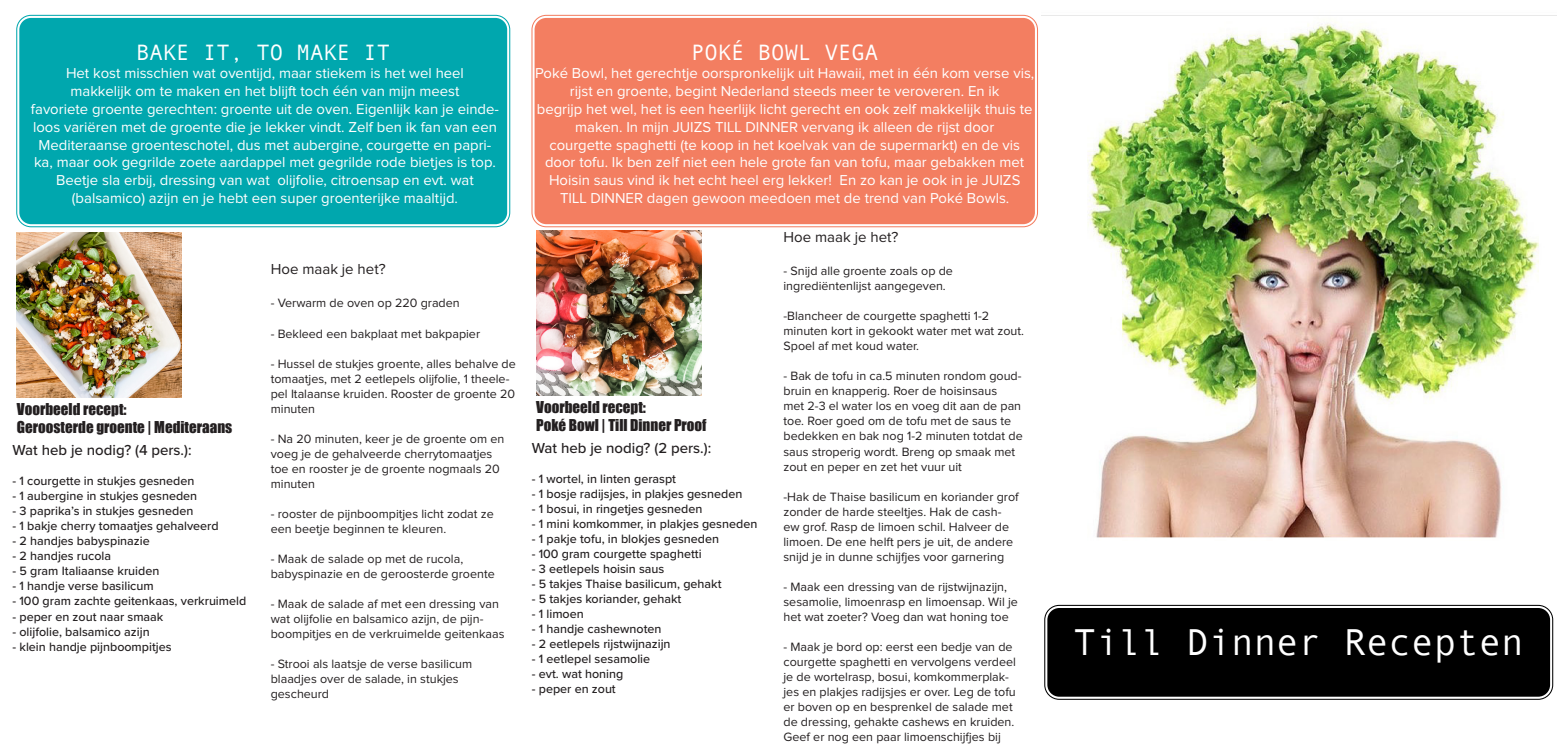
<style>
.page{position:relative;width:1567px;height:745px;background:#fff}
.page>*{position:absolute;margin:0;border:0;box-sizing:border-box;transform-origin:0 0}
.t1{font:37.5px "Andale Mono";color:#fff}
.t2{font:22.25px "Andale Mono";color:#fff}
.t3{font:15px "Impact";color:#231f20}
.t4{font:500 15px "Proxima Nova";color:#231f20}
.t5{font:15px "Proxima Nova";color:#231f20}
.t6{font:14.88px/17.9px "Proxima Nova";color:#fff;text-align:center}
.t7{font:12.5px/15px "Proxima Nova";color:#231f20}
.t8{font:500 12.5px "Proxima Nova";color:#231f20}
</style>
<div class="page">
<img style="left:1041px;top:15px;width:515px;height:523px">
<div style="left:1044px;top:604px;width:508px;height:95px;background:#000;border-radius:15px"></div>
<div style="left:1041px;top:601px;width:515px;height:101px;border:2px solid #fff;border-radius:17px"></div>
<div style="left:1045px;top:605px;width:506px;height:93px;border:2px solid #fff;border-radius:13px"></div>
<div style="left:16px;top:15px;width:494px;height:212px;background:#00a7ae;border-radius:15px"></div>
<div style="left:13px;top:12px;width:500px;height:218px;border:2px solid #fff;border-radius:17px"></div>
<div style="left:17px;top:16px;width:492px;height:210px;border:2px solid #fff;border-radius:13px"></div>
<img style="left:17px;top:232px;width:165px;height:165px">
<div style="left:531px;top:15px;width:506px;height:212px;background:#f37e61;border-radius:15px"></div>
<div style="left:528px;top:12px;width:513px;height:218px;border:2px solid #fff;border-radius:17px"></div>
<div style="left:532px;top:16px;width:504px;height:210px;border:2px solid #fff;border-radius:13px"></div>
<img style="left:536px;top:230px;width:165px;height:165px">
<p class="t2" style="left:136px;top:38px;width:255px">BAKE IT, TO MAKE IT</p>
<p class="t6" style="left:66px;top:65px;width:399px">Het kost misschien wat oventijd, maar stiekem is het wel heel</p>
<p class="t6" style="left:70px;top:83px;width:390px">makkelijk om te maken en het blijft toch één van mijn meest</p>
<p class="t6" style="left:31px;top:100px;width:469px">favoriete groente gerechten: groente uit de oven. Eigenlijk kan je einde&shy;loos variëren met de groente die je lekker vindt. Zelf ben ik fan van een Mediteraanse groenteschotel, dus met aubergine, courgette en papri&shy;ka, maar ook gegrilde zoete aardappel met gegrilde rode bietjes is top.<br>Beetje sla erbij, dressing van wat olijfolie, citroensap en evt. wat</p>
<p class="t6" style="left:72px;top:190px;width:387px">(balsamico) azijn en je hebt een super groenterijke maaltijd.</p>
<p class="t3" style="left:17px;top:397px;width:111px">Voorbeeld recept:</p>
<p class="t3" style="left:17px;top:415px;width:217px">Geroosterde groente | Mediteraans</p>
<p class="t4" style="left:13px;top:439px;width:181px">Wat heb je nodig? (4 pers.):</p>
<p class="t8" style="left:13px;top:471px;width:183px">- 1 courgette in stukjes gesneden</p>
<p class="t8" style="left:13px;top:486px;width:186px">- 1 aubergine in stukjes gesneden</p>
<p class="t8" style="left:13px;top:501px;width:182px">- 3 paprika’s in stukjes gesneden</p>
<p class="t8" style="left:13px;top:516px;width:208px">- 1 bakje cherry tomaatjes gehalveerd</p>
<p class="t8" style="left:13px;top:531px;width:139px">- 2 handjes babyspinazie</p>
<p class="t8" style="left:13px;top:546px;width:100px">- 2 handjes rucola</p>
<p class="t8" style="left:13px;top:561px;width:148px">- 5 gram Italiaanse kruiden</p>
<p class="t8" style="left:13px;top:576px;width:143px">- 1 handje verse basilicum</p>
<p class="t8" style="left:13px;top:591px;width:235px">- 100 gram zachte geitenkaas, verkruimeld</p>
<p class="t8" style="left:13px;top:606px;width:152px">- peper en zout naar smaak</p>
<p class="t8" style="left:13px;top:621px;width:139px">- olijfolie, balsamico azijn</p>
<p class="t8" style="left:13px;top:636px;width:161px">- klein handje pijnboompitjes</p>
<p class="t5" style="left:271px;top:262px;width:116px">Hoe maak je het?</p>
<p class="t7" style="left:271px;top:296px;width:190px">- Verwarm de oven op 220 graden</p>
<p class="t7" style="left:271px;top:326px;width:211px">- Bekleed een bakplaat met bakpapier</p>
<p class="t7" style="left:271px;top:356px;width:246px">- Hussel de stukjes groente, alles behalve de tomaatjes, met 2 eetlepels olijfolie, 1 theele&shy;pel Italaanse kruiden. Rooster de groente 20 minuten</p>
<p class="t7" style="left:271px;top:431px;width:235px">- Na 20 minuten, keer je de groente om en voeg je de gehalveerde cherrytomaatjes toe en rooster je de groente nogmaals 20 minuten</p>
<p class="t7" style="left:271px;top:506px;width:224px">- rooster de pijnboompitjes licht zodat ze een beetje beginnen te kleuren.</p>
<p class="t7" style="left:271px;top:551px;width:225px">- Maak de salade op met de rucola, babyspinazie en de geroosterde groente</p>
<p class="t7" style="left:271px;top:596px;width:235px">- Maak de salade af met een dressing van wat olijfolie en balsamico azijn, de pijn&shy;boompitjes en de verkruimelde geitenkaas</p>
<p class="t7" style="left:271px;top:656px;width:203px">- Strooi als laatsje de verse basilicum</p>
<p class="t7" style="left:271px;top:671px;width:189px">blaadjes over de salade, in stukjes gescheurd</p>
<p class="t2" style="left:691px;top:38px;width:189px">POKÉ BOWL VEGA</p>
<p class="t6" style="left:535px;top:65px;width:501px">Poké Bowl, het gerechtje oorspronkelijk uit Hawaii, met in één kom verse vis, rijst en groente, begint Nederland steeds meer te veroveren. En ik</p>
<p class="t6" style="left:537px;top:100px;width:497px">begrijp het wel, het is een heerlijk licht gerecht en ook zelf makkelijk thuis te maken. In mijn JUIZS TILL DINNER vervang ik alleen de rijst door</p>
<p class="t6" style="left:545px;top:136px;width:480px">courgette spaghetti (te koop in het koelvak van de supermarkt) en de vis door tofu. Ik ben zelf niet een hele grote fan van tofu, maar gebakken met Hoisin saus vind ik het echt heel erg lekker! En zo kan je ook in je JUIZS TILL DINNER dagen gewoon meedoen met de trend van Poké Bowls.</p>
<p class="t5" style="left:783px;top:230px;width:116px">Hoe maak je het?</p>
<p class="t7" style="left:783px;top:264px;width:171px">- Snijd alle groente zoals op de</p>
<p class="t7" style="left:783px;top:279px;width:164px">ingrediëntenlijst aangegeven.</p>
<p class="t7" style="left:783px;top:309px;width:242px">-Blancheer de courgette spaghetti 1-2 minuten kort in gekookt water met wat zout.<br>Spoel af met koud water.</p>
<p class="t7" style="left:783px;top:369px;width:241px">- Bak de tofu in ca.5 minuten rondom goud&shy;bruin en knapperig. Roer de hoisinsaus<br>met 2-3 el water los en voeg dit aan de pan toe. Roer goed om de tofu met de saus te bedekken en bak nog 1-2 minuten totdat de saus stroperig wordt. Breng op smaak met zout en peper en zet het vuur uit</p>
<p class="t7" style="left:783px;top:489px;width:237px">-Hak de Thaise basilicum en koriander grof zonder de harde steeltjes. Hak de cash&shy;ew grof. Rasp de limoen schil. Halveer de limoen. De ene helft pers je uit, de andere snijd je in dunne schijfjes voor garnering</p>
<p class="t7" style="left:783px;top:579px;width:225px">- Maak een dressing van de rijstwijnazijn,</p>
<p class="t7" style="left:783px;top:594px;width:236px">sesamolie, limoenrasp en limoensap. Wil je het wat zoeter? Voeg dan wat honing toe</p>
<p class="t7" style="left:783px;top:639px;width:234px">- Maak je bord op: eerst een bedje van de courgette spaghetti en vervolgens verdeel je de wortelrasp, bosui, komkommerplak&shy;jes en plakjes radijsjes er over. Leg de tofu er boven op en besprenkel de salade met de dressing, gehakte cashews en kruiden.<br>Geef er nog een paar limoenschijfjes bij</p>
<p class="t3" style="left:536px;top:395px;width:111px">Voorbeeld recept:</p>
<p class="t3" style="left:536px;top:413px;width:172px">Poké Bowl | Till Dinner Proof</p>
<p class="t4" style="left:532px;top:436px;width:181px">Wat heb je nodig? (2 pers.):</p>
<p class="t8" style="left:532px;top:469px;width:146px">- 1 wortel, in linten geraspt</p>
<p class="t8" style="left:532px;top:484px;width:212px">- 1 bosje radijsjes, in plakjes gesneden</p>
<p class="t8" style="left:532px;top:499px;width:172px">- 1 bosui, in ringetjes gesneden</p>
<p class="t8" style="left:532px;top:514px;width:227px">- 1 mini komkommer, in plakjes gesneden</p>
<p class="t8" style="left:532px;top:529px;width:189px">- 1 pakje tofu, in blokjes gesneden</p>
<p class="t8" style="left:532px;top:544px;width:171px">- 100 gram courgette spaghetti</p>
<p class="t8" style="left:532px;top:559px;width:134px">- 3 eetlepels hoisin saus</p>
<p class="t8" style="left:532px;top:574px;width:191px">- 5 takjes Thaise basilicum, gehakt</p>
<p class="t8" style="left:532px;top:589px;width:151px">- 5 takjes koriander, gehakt</p>
<p class="t8" style="left:532px;top:604px;width:53px">- 1 limoen</p>
<p class="t8" style="left:532px;top:619px;width:131px">- 1 handje cashewnoten</p>
<p class="t8" style="left:532px;top:634px;width:140px">- 2 eetlepels rijstwijnazijn</p>
<p class="t8" style="left:532px;top:649px;width:120px">- 1 eetlepel sesamolie</p>
<p class="t8" style="left:532px;top:664px;width:93px">- evt. wat honing</p>
<p class="t8" style="left:532px;top:679px;width:85px">- peper en zout</p>
<p class="t1" style="left:1073px;top:616px;width:451px">Till Dinner Recepten</p>
</div>
